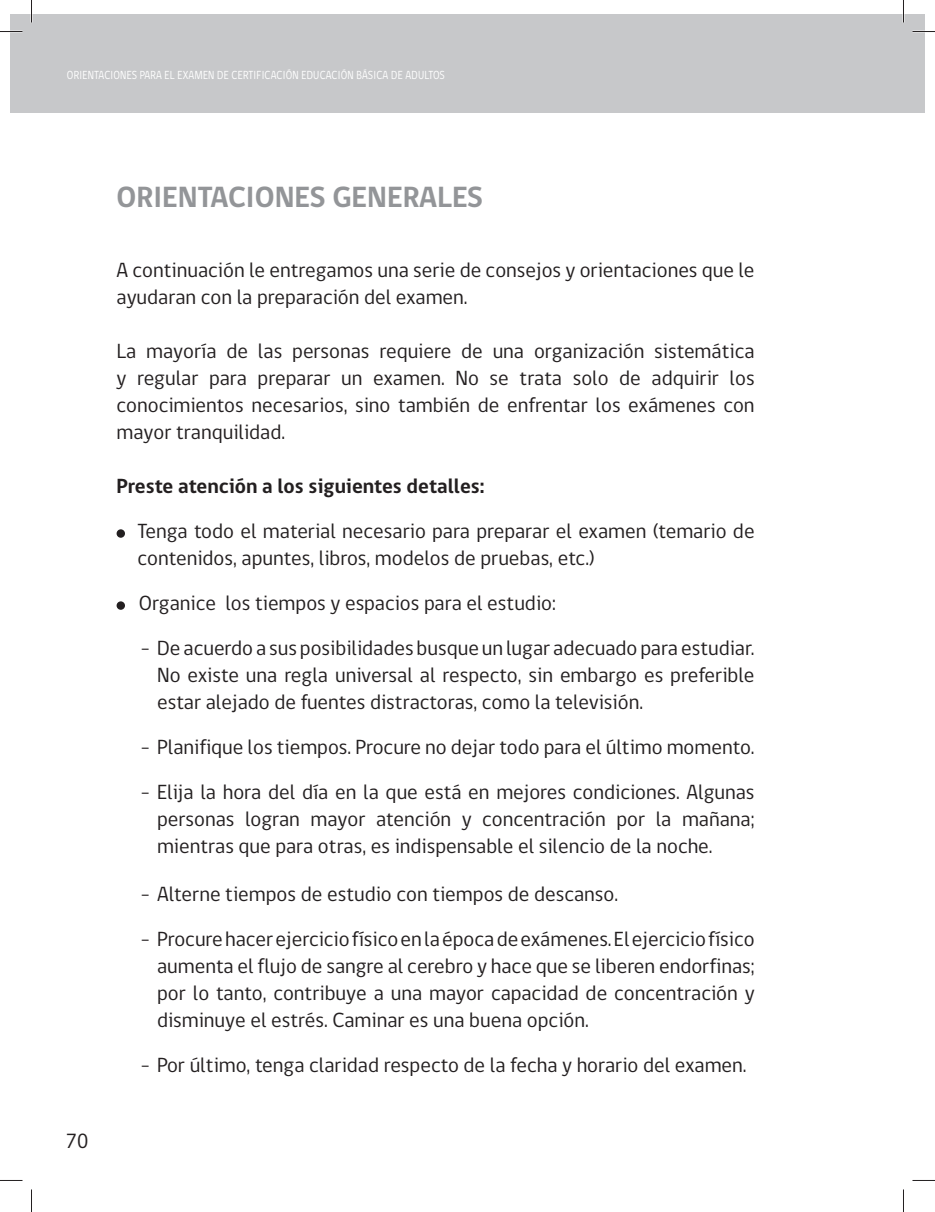
<style>
.page{position:relative;width:935px;height:1212px;background:#fff}
.page>*{position:absolute;margin:0;border:0;box-sizing:border-box;transform-origin:0 0}
.t1{font:700 30px "gob CL";color:#939598}
.t2{font:21px/27px "gob CL";color:#231f20;text-align:justify}
.t3{font:700 21px "gob CL";color:#231f20}
.t4{font:12px "gob CL";letter-spacing:.02em;color:#fff;scale:.87 1}
</style>
<div class="page">
<div style="left:10px;top:14px;width:914px;height:98px;background:#c7c8ca"></div>
<div style="left:117px;top:529px;width:8px;height:8px;background:#231f20;border-radius:50%"></div>
<div style="left:117px;top:601px;width:8px;height:8px;background:#231f20;border-radius:50%"></div>
<hr style="left:902px;top:0;width:2px;height:22px;background:#fff">
<svg style="left:0;top:31px;width:22px;height:1px"></svg>
<svg style="left:912px;top:31px;width:23px;height:1px"></svg>
<svg style="left:31px;top:0;width:1px;height:22px"></svg>
<svg style="left:31px;top:1189px;width:1px;height:22px"></svg>
<svg style="left:903px;top:0;width:1px;height:22px"></svg>
<svg style="left:903px;top:1189px;width:1px;height:22px"></svg>
<p class="t4" style="left:67px;top:71px;width:436px">ORIENTACIONES PARA EL EXAMEN DE CERTIFICACIÓN EDUCACIÓN BÁSICA DE ADULTOS</p>
<h1 class="t1" style="left:117px;top:187px;width:368px">ORIENTACIONES GENERALES</h1>
<p class="t2" style="left:66px;top:1129px;width:24px">70</p>
<p class="t2" style="left:117px;top:258px;width:639px">A continuación le entregamos una serie de consejos y orientaciones que le ayudaran con la preparación del examen.</p>
<p class="t2" style="left:117px;top:339px;width:639px">La mayoría de las personas requiere de una organización sistemática y regular para preparar un examen. No se trata solo de adquirir los conocimientos necesarios, sino también de enfrentar los exámenes con mayor tranquilidad.</p>
<p class="t3" style="left:117px;top:478px;width:369px">Preste atención a los siguientes detalles:</p>
<p class="t2" style="left:138px;top:519px;width:618px">Tenga todo el material necesario para preparar el examen (temario de contenidos, apuntes, libros, modelos de pruebas, etc.)</p>
<p class="t2" style="left:139px;top:591px;width:418px">Organice los tiempos y espacios para el estudio:</p>
<p class="t2" style="left:157px;top:636px;width:599px;text-indent:-16px">- De acuerdo a sus posibilidades busque un lugar adecuado para estudiar.<br>No existe una regla universal al respecto, sin embargo es preferible estar alejado de fuentes distractoras, como la televisión.</p>
<p class="t2" style="left:141px;top:735px;width:615px">- Planifique los tiempos. Procure no dejar todo para el último momento.</p>
<p class="t2" style="left:157px;top:780px;width:599px;text-indent:-16px">- Elija la hora del día en la que está en mejores condiciones. Algunas personas logran mayor atención y concentración por la mañana; mientras que para otras, es indispensable el silencio de la noche.</p>
<p class="t2" style="left:141px;top:882px;width:479px">- Alterne tiempos de estudio con tiempos de descanso.</p>
<p class="t2" style="left:157px;top:927px;width:599px;text-indent:-16px">- Procure hacer ejercicio físico en la época de exámenes. El ejercicio físico aumenta el flujo de sangre al cerebro y hace que se liberen endorfinas; por lo tanto, contribuye a una mayor capacidad de concentración y disminuye el estrés. Caminar es una buena opción.</p>
<p class="t2" style="left:141px;top:1053px;width:607px">- Por último, tenga claridad respecto de la fecha y horario del examen.</p>
</div>
